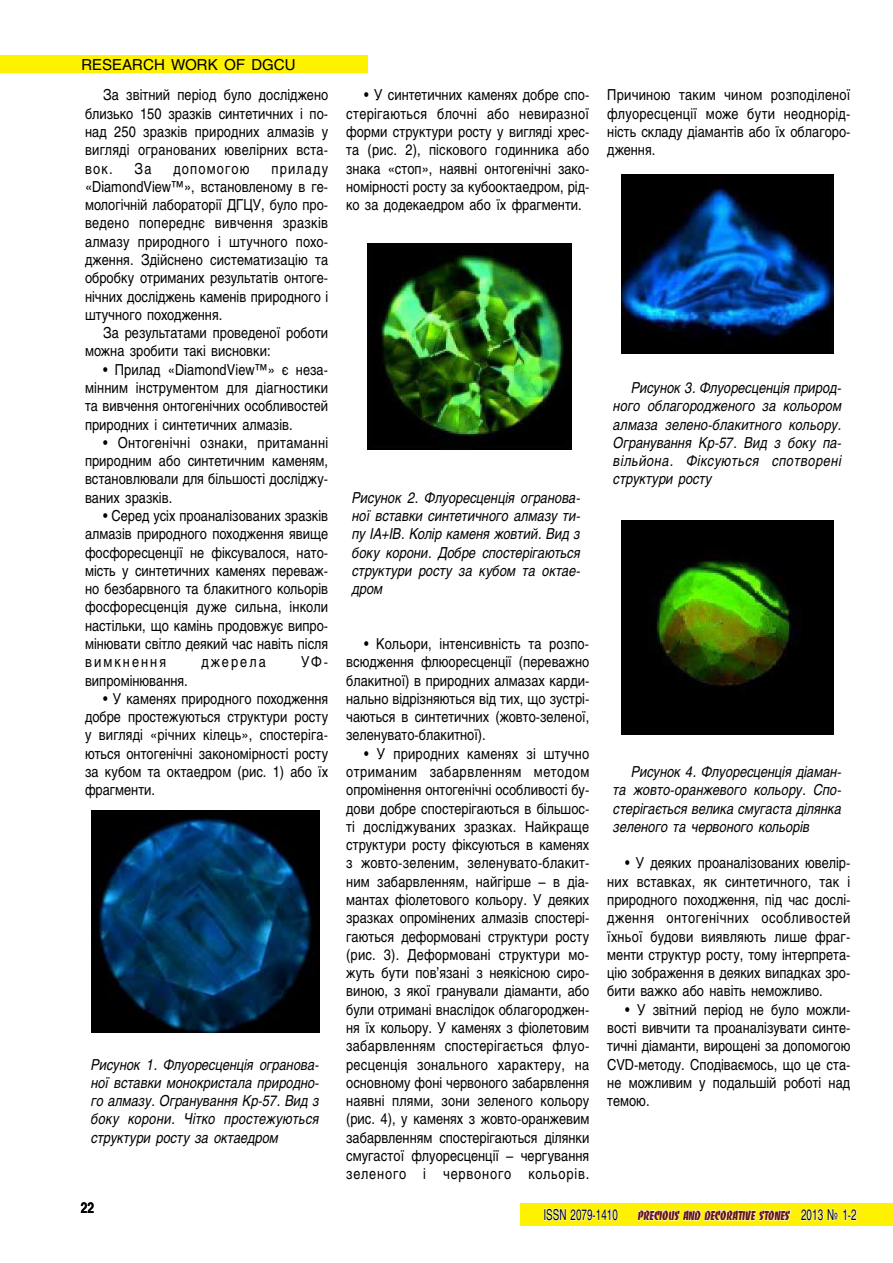
<style>
.page{position:relative;width:893px;height:1263px;background:#fff}
.page>*{position:absolute;margin:0;border:0;box-sizing:border-box;transform-origin:0 0}
.t1{font:15px/18.3px "Helios";color:#000;text-align:justify;scale:.85 1}
.t2{font:italic 15px/18.3px "Helios";color:#000;text-align:justify;scale:.85 1}
.t3{font:15px "Helios";color:#000}
.t4{font:15px "Helios";color:#000;scale:.65 1}
.t5{font:15px "Helios";letter-spacing:.09em;color:#000;scale:.85 1}
.t6{font:15px "Helios";letter-spacing:.16em;color:#000;scale:.85 1}
.t7{font:700 15px "Helios";color:#000;scale:.8 1}
.t8{font:13.5px "Banco Heavy C";color:#671316;scale:.8 1}
.s1{font-family:"Helios";font-size:15px;color:#000}
</style>
<div class="page">
<img style="left:91px;top:810px;width:228px;height:223px">
<img style="left:368px;top:243px;width:204px;height:207px">
<img style="left:621px;top:175px;width:213px;height:179px">
<img style="left:621px;top:521px;width:213px;height:213px">
<div style="left:0;top:55px;width:367px;height:17px;background:#fff200"></div>
<div style="left:521px;top:1203px;width:372px;height:23px;background:#fff200"></div>
<svg style="left:544px;top:1208px;width:74px;height:13px"></svg>
<svg style="left:637px;top:1209px;width:154px;height:12px"></svg>
<svg style="left:801px;top:1208px;width:56px;height:13px"></svg>
<p class="t3" style="left:82px;top:55px;width:216px">RESEARCH WORK OF DGCU</p>
<p class="t1" style="left:85px;top:86px;width:288px;text-indent:18px">За звітний період було досліджено близько 150 зразків синтетичних і по&shy;над 250 зразків природних алмазів у вигляді огранованих ювелірних вста&shy;вок.</p>
<p class="t1" style="left:135px;top:159px;width:21px">За</p>
<p class="t5" style="left:173px;top:159px;width:91px">допомогою</p>
<p class="t1" style="left:85px;top:159px;width:288px;text-indent:186px">приладу «DiamondView™», встановленому в ге&shy;мологічній лабораторії ДГЦУ, було про&shy;ведено попереднє вивчення зразків алмазу природного і штучного похо&shy;дження. Здійснено систематизацію та обробку отриманих результатів онтоге&shy;нічних досліджень каменів природного і штучного походження.</p>
<p class="t1" style="left:85px;top:323px;width:288px;text-indent:18px">За результатами проведеної роботи можна зробити такі висновки:</p>
<p class="t1" style="left:85px;top:360px;width:288px;text-indent:18px">• Прилад «DiamondView™» є неза&shy;мінним інструментом для діагностики та вивчення онтогенічних особливостей природних і синтетичних алмазів.</p>
<p class="t1" style="left:85px;top:433px;width:288px;text-indent:18px">• Онтогенічні ознаки, притаманні природним або синтетичним каменям, встановлювали для більшості досліджу&shy;ваних зразків.</p>
<p class="t1" style="left:85px;top:506px;width:288px;text-indent:18px">• Серед усіх проаналізованих зразків алмазів природного походження явище фосфоресценції не фіксувалося, нато&shy;мість у синтетичних каменях переваж&shy;но безбарвного та блакитного кольорів фосфоресценція дуже сильна, інколи настільки, що камінь продовжує випро&shy;мінювати світло деякий час навіть після вимкнення</p>
<p class="t6" style="left:201px;top:653px;width:77px">джерела</p>
<p class="t1" style="left:301px;top:653px;width:33px">УФ-</p>
<p class="t1" style="left:85px;top:671px;width:122px">випромінювання.</p>
<p class="t1" style="left:85px;top:689px;width:288px;text-indent:18px">• У каменях природного походження добре простежуються структури росту у вигляді «річних кілець», спостеріга&shy;ються онтогенічні закономірності росту за кубом та октаедром (рис. 1) або їх фрагменти.</p>
<p class="t2" style="left:91px;top:1055px;width:270px">Рисунок 1. Флуоресценція огранова&shy;ної вставки монокристала природно&shy;го алмазу. Огранування Кр-57. Вид з боку корони. Чітко простежуються структури росту за октаедром</p>
<p class="t7" style="left:81px;top:1199px;width:18px">22</p>
<p class="t1" style="left:346px;top:86px;width:288px;text-indent:18px">• У синтетичних каменях добре спо&shy;стерігаються блочні або невиразної форми структури росту у вигляді хрес&shy;та (рис. 2), піскового годинника або знака «стоп», наявні онтогенічні зако&shy;номірності росту за кубооктаедром, рід&shy;ко за додекаедром або їх фрагменти.</p>
<p class="t1" style="left:607px;top:86px;width:288px">Причиною таким чином розподіленої флуоресценції може бути неоднорід&shy;ність складу діамантів або їх облагоро&shy;дження.</p>
<p class="t2" style="left:352px;top:488px;width:270px">Рисунок 2. Флуоресценція огранова&shy;ної вставки синтетичного алмазу ти&shy;пу IA+ІB. Колір каменя жовтий. Вид з боку корони. Добре спостерігаються структури росту за кубом та октае&shy;дром</p>
<p class="t1" style="left:346px;top:634px;width:288px;text-indent:18px">• Кольори, інтенсивність та розпо&shy;всюдження флюоресценції (переважно блакитної) в природних алмазах карди&shy;нально відрізняються від тих, що зустрі&shy;чаються в синтетичних (жовто-зеленої, зеленувато-блакитної).</p>
<p class="t1" style="left:346px;top:744px;width:288px;text-indent:18px">• У природних каменях зі штучно отриманим забарвленням методом опромінення онтогенічні особливості бу&shy;дови добре спостерігаються в більшос&shy;ті досліджуваних зразках. Найкраще структури росту фіксуються в каменях з жовто-зеленим, зеленувато-блакит&shy;ним забарвленням, найгірше – в діа&shy;мантах фіолетового кольору. У деяких зразках опромінених алмазів спостері&shy;гаються деформовані структури росту (рис. 3). Деформовані структури мо&shy;жуть бути пов’язані з неякісною сиро&shy;виною, з якої гранували діаманти, або були отримані внаслідок облагороджен&shy;ня їх кольору. У каменях з фіолетовим забарвленням спостерігається флуо&shy;ресценція зонального характеру, на основному фоні червоного забарвлення наявні плями, зони зеленого кольору (рис. 4), у каменях з жовто-оранжевим забарвленням спостерігаються ділянки смугастої флуоресценції – чергування зеленого і червоного кольорів.</p>
<p class="t2" style="left:613px;top:378px;width:270px;text-indent:18px">Рисунок 3. Флуоресценція природ&shy;ного облагородженого за кольором алмаза зелено-блакитного кольору.<br>Огранування Кр-57. Вид з боку па&shy;вільйона. Фіксуються спотворені структури росту</p>
<p class="t2" style="left:613px;top:762px;width:270px;text-indent:18px">Рисунок 4. Флуоресценція діаман&shy;та жовто-оранжевого кольору. Спо&shy;стерігається велика смугаста ділянка зеленого та червоного кольорів</p>
<p class="t1" style="left:607px;top:854px;width:288px;text-indent:18px">• У деяких проаналізованих ювелір&shy;них вставках, як синтетичного, так і природного походження, під час дослі&shy;дження онтогенічних особливостей їхньої будови виявляють лише фраг&shy;менти структур росту, тому інтерпрета&shy;цію зображення в деяких випадках зро&shy;бити важко або навіть неможливо.</p>
<p class="t1" style="left:607px;top:1000px;width:288px;text-indent:18px">• У звітний період не було можли&shy;вості вивчити та проаналізувати синте&shy;тичні діаманти, вирощені за допомогою CVD-методу. Сподіваємось, що це ста&shy;не можливим у подальшій роботі над темою.</p>
<p class="t4" style="left:544px;top:1206px;width:116px">ISSN 2079-1410</p>
<p class="t8" style="left:638px;top:1207px;width:275px">PRECIOUS AND DECORATIVE STONES <span class="s1">2013 № 1-2</span></p>
</div>
